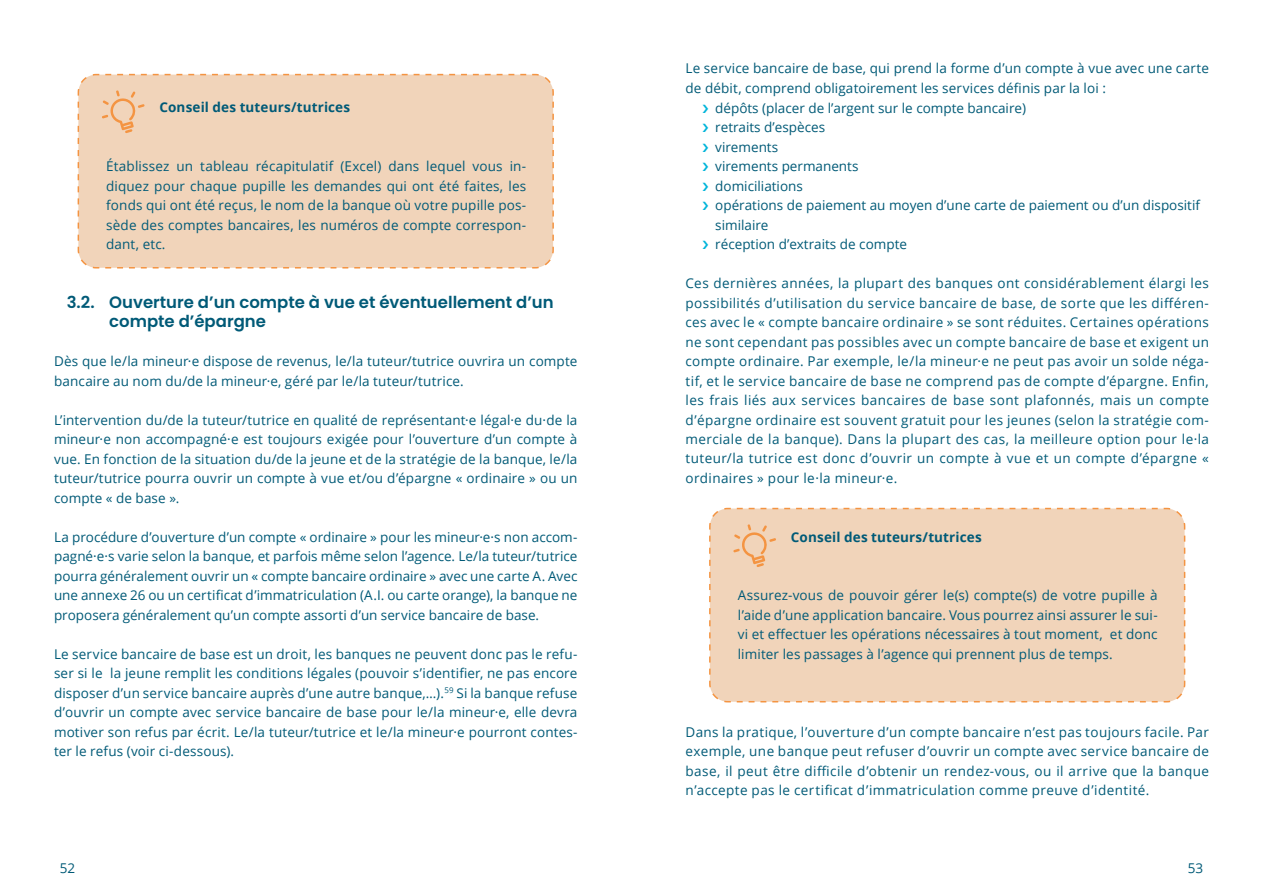
<style>
.page{position:relative;width:1263px;height:893px;background:#fff}
.page>*{position:absolute;margin:0;border:0;box-sizing:border-box;transform-origin:0 0}
.t1{font:600 16.5px/19.5px "Poppins";color:#005a77}
.t2{font:13.5px/19.5px "Open Sans";letter-spacing:.01em;color:#005a77;text-align:justify}
.t3{font:700 13.5px "Open Sans";letter-spacing:.01em;color:#005a77}
</style>
<div class="page">
<div style="left:77px;top:73px;width:477px;height:196px;background:#f1d4ba"></div>
<svg style="left:102px;top:90px;width:43px;height:43px"></svg>
<div style="left:709px;top:507px;width:477px;height:196px;background:#f1d4ba"></div>
<svg style="left:733px;top:524px;width:43px;height:43px"></svg>
<p class="t3" style="left:159px;top:98px;width:192px">Conseil des tuteurs/tutrices</p>
<p class="t2" style="left:106px;top:156px;width:422px">Établissez un tableau récapitulatif (Excel) dans lequel vous in&shy;diquez pour chaque pupille les demandes qui ont été faites, les fonds qui ont été reçus, le nom de la banque où votre pupille pos&shy;sède des comptes bancaires, les numéros de compte correspon&shy;dant, etc.</p>
<p class="t1" style="left:109px;top:292px;width:446px;text-indent:-43px">3.2. Ouverture d’un compte à vue et éventuellement d’un compte d’épargne</p>
<p class="t2" style="left:54px;top:351px;width:525px">Dès que le/la mineur·e dispose de revenus, le/la tuteur/tutrice ouvrira un compte bancaire au nom du/de la mineur·e, géré par le/la tuteur/tutrice.</p>
<p class="t2" style="left:54px;top:410px;width:525px">L’intervention du/de la tuteur/tutrice en qualité de représentant·e légal·e du·de la mineur·e non accompagné·e est toujours exigée pour l’ouverture d’un compte à vue. En fonction de la situation du/de la jeune et de la stratégie de la banque, le/la tuteur/tutrice pourra ouvrir un compte à vue et/ou d’épargne « ordinaire » ou un compte « de base ».</p>
<p class="t2" style="left:54px;top:526px;width:525px">La procédure d’ouverture d’un compte « ordinaire » pour les mineur·e·s non accom&shy;pagné·e·s varie selon la banque, et parfois même selon l’agence. Le/la tuteur/tutrice pourra généralement ouvrir un « compte bancaire ordinaire » avec une carte A. Avec une annexe 26 ou un certificat d’immatriculation (A.I. ou carte orange), la banque ne proposera généralement qu’un compte assorti d’un service bancaire de base.</p>
<p class="t2" style="left:54px;top:643px;width:525px">Le service bancaire de base est un droit, les banques ne peuvent donc pas le refu&shy;ser si le la jeune remplit les conditions légales (pouvoir s’identifier, ne pas encore disposer d’un service bancaire auprès d’une autre banque,…).<sup>59</sup> Si la banque refuse d’ouvrir un compte avec service bancaire de base pour le/la mineur·e, elle devra motiver son refus par écrit. Le/la tuteur/tutrice et le/la mineur·e pourront contes&shy;ter le refus (voir ci-dessous).</p>
<p class="t2" style="left:685px;top:58px;width:525px">Le service bancaire de base, qui prend la forme d’un compte à vue avec une carte</p>
<p class="t2" style="left:685px;top:78px;width:422px">de débit, comprend obligatoirement les services définis par la loi :</p>
<p class="t2" style="left:715px;top:98px;width:312px">dépôts (placer de l’argent sur le compte bancaire)</p>
<p class="t2" style="left:715px;top:117px;width:111px">retraits d’espèces</p>
<p class="t2" style="left:715px;top:137px;width:64px">virements</p>
<p class="t2" style="left:715px;top:156px;width:145px">virements permanents</p>
<p class="t2" style="left:715px;top:176px;width:89px">domiciliations</p>
<p class="t2" style="left:715px;top:195px;width:486px">opérations de paiement au moyen d’une carte de paiement ou d’un dispositif</p>
<p class="t2" style="left:715px;top:214px;width:55px">similaire</p>
<p class="t2" style="left:715px;top:234px;width:193px">réception d’extraits de compte</p>
<p class="t2" style="left:685px;top:273px;width:525px">Ces dernières années, la plupart des banques ont considérablement élargi les possibilités d’utilisation du service bancaire de base, de sorte que les différen&shy;ces avec le « compte bancaire ordinaire » se sont réduites. Certaines opérations ne sont cependant pas possibles avec un compte bancaire de base et exigent un compte ordinaire. Par exemple, le/la mineur·e ne peut pas avoir un solde néga&shy;tif, et le service bancaire de base ne comprend pas de compte d’épargne. Enfin, les frais liés aux services bancaires de base sont plafonnés, mais un compte d’épargne ordinaire est souvent gratuit pour les jeunes (selon la stratégie com&shy;merciale de la banque). Dans la plupart des cas, la meilleure option pour le·la tuteur/la tutrice est donc d’ouvrir un compte à vue et un compte d’épargne « ordinaires » pour le·la mineur·e.</p>
<p class="t3" style="left:791px;top:527px;width:192px">Conseil des tuteurs/tutrices</p>
<p class="t2" style="left:738px;top:585px;width:421px">Assurez-vous de pouvoir gérer le(s) compte(s) de votre pupille à l’aide d’une application bancaire. Vous pourrez ainsi assurer le sui&shy;vi et effectuer les opérations nécessaires à tout moment, et donc limiter les passages à l’agence qui prennent plus de temps.</p>
<p class="t2" style="left:685px;top:721px;width:525px">Dans la pratique, l’ouverture d’un compte bancaire n’est pas toujours facile. Par exemple, une banque peut refuser d’ouvrir un compte avec service bancaire de base, il peut être difficile d’obtenir un rendez-vous, ou il arrive que la banque n’accepte pas le certificat d’immatriculation comme preuve d’identité.</p>
<p class="t2" style="left:60px;top:858px;width:17px">52</p>
<p class="t2" style="left:1188px;top:858px;width:17px">53</p>
</div>
